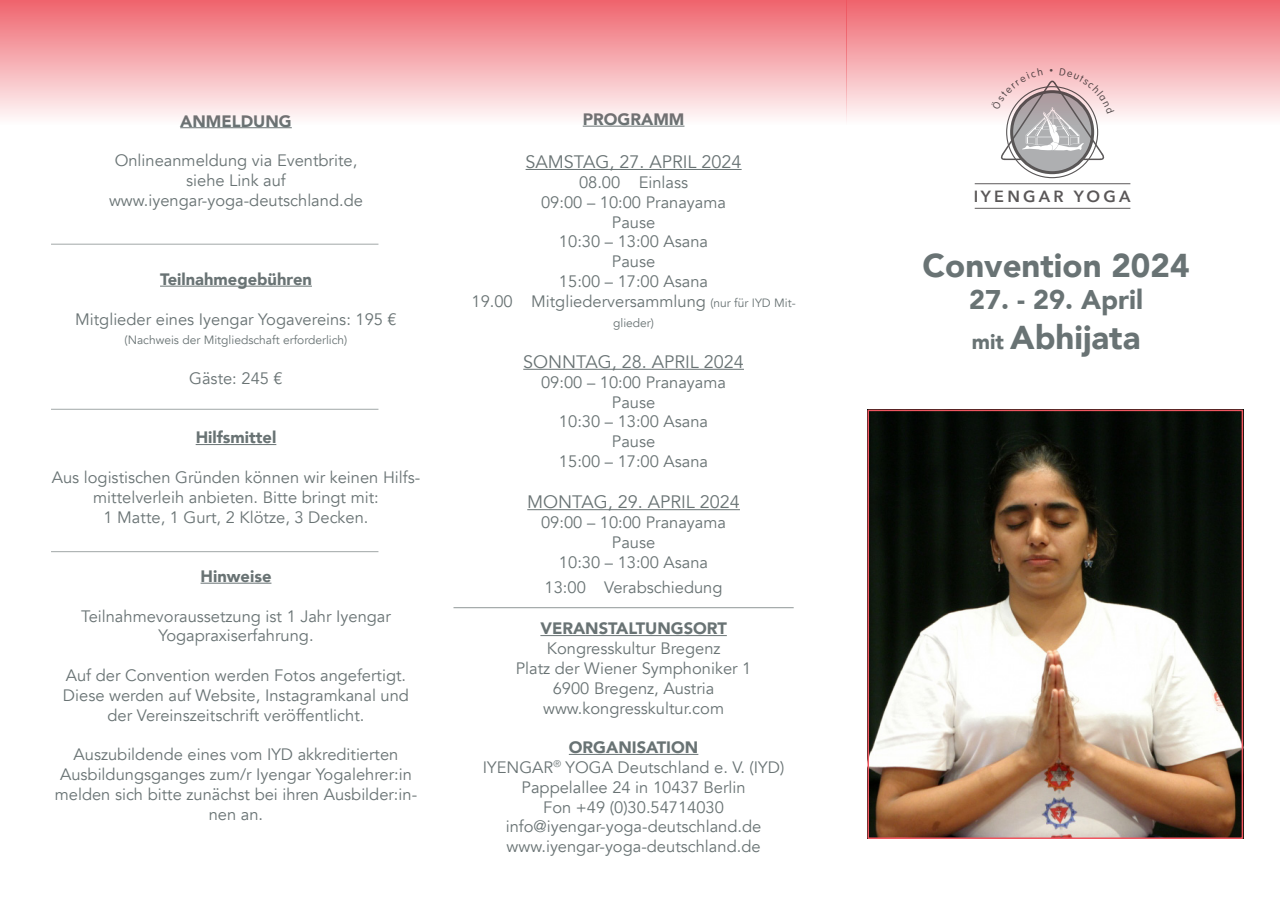
<style>
.page{position:relative;width:1280px;height:910px;background:#fff}
.page>*{position:absolute;margin:0;border:0;box-sizing:border-box;transform-origin:0 0}
.t1{font:900 33px "Avenir";color:#697374}
.t2{font:900 27px "Avenir";color:#697374}
.t3{font:18px "Avenir";color:#697374}
.t4{font:16.5px/19.8px "Avenir";color:#697374;text-align:center}
.t5{font:900 16.5px "Avenir";color:#697374}
.t6{font:600 16.2px "Avenir Next";letter-spacing:.2em;color:#231f20}
.t7{font:12px "Avenir";color:#697374}
.s1{font-size:12px}
.s2{font-weight:900}
.s3{font-size:21px}
</style>
<div class="page">
<hr style="left:583px;top:126px;width:101px;height:1px;background:#697374">
<hr style="left:526px;top:169px;width:216px;height:1px;background:#697374">
<hr style="left:523px;top:369px;width:221px;height:1px;background:#697374">
<hr style="left:527px;top:509px;width:213px;height:1px;background:#697374">
<hr style="left:540px;top:635px;width:187px;height:1px;background:#697374">
<hr style="left:569px;top:754px;width:129px;height:1px;background:#697374">
<hr style="left:453px;top:607px;width:341px;height:1px;background:#677171">
<hr style="left:180px;top:127px;width:112px;height:1px;background:#697374">
<hr style="left:160px;top:286px;width:152px;height:1px;background:#697374">
<hr style="left:196px;top:444px;width:80px;height:1px;background:#697374">
<hr style="left:201px;top:583px;width:70px;height:1px;background:#697374">
<hr style="left:51px;top:244px;width:327px;height:1px;background:#677171">
<div style="left:0;top:0;width:421px;height:124px;background:linear-gradient(to bottom,#ef636c,#fefafb)"></div>
<img style="left:870px;top:413px;width:370px;height:423px">
<div style="left:867px;top:410px;width:376px;height:429px;border:2px solid #f05660"></div>
<hr style="left:51px;top:409px;width:327px;height:1px;background:#677171">
<hr style="left:51px;top:551px;width:327px;height:1px;background:#677171">
<div style="left:421px;top:0;width:425px;height:124px;background:linear-gradient(to bottom,#ef636c,#fefafb)"></div>
<div style="left:846px;top:0;width:434px;height:124px;background:linear-gradient(to bottom,#ef636c,#fefafb)"></div>
<svg style="left:1012px;top:92px;width:81px;height:81px"></svg>
<hr style="left:975px;top:208px;width:155px;height:1px;background:#231f20">
<hr style="left:975px;top:183px;width:155px;height:1px;background:#231f20">
<svg style="left:991px;top:67px;width:123px;height:94px"></svg>
<p class="t5" style="left:180px;top:107px;width:113px">ANMELDUNG</p>
<p class="t4" style="left:109px;top:151px;width:255px">Onlineanmeldung via Eventbrite, siehe Link auf www.iyengar-yoga-deutschland.de</p>
<p class="t5" style="left:160px;top:265px;width:153px">Teilnahmegebühren</p>
<p class="t4" style="left:75px;top:309px;width:323px">Mitglieder eines Iyengar Yogavereins: 195 €</p>
<p class="t7" style="left:125px;top:333px;width:224px">(Nachweis der Mitgliedschaft erforderlich)</p>
<p class="t4" style="left:189px;top:369px;width:95px">Gäste: 245 €</p>
<p class="t5" style="left:196px;top:423px;width:82px">Hilfsmittel</p>
<p class="t4" style="left:52px;top:468px;width:370px">Aus logistischen Gründen können wir keinen Hilfs&shy;mittelverleih anbieten. Bitte bringt mit:<br>1 Matte, 1 Gurt, 2 Klötze, 3 Decken.</p>
<p class="t5" style="left:201px;top:562px;width:72px">Hinweise</p>
<p class="t4" style="left:81px;top:606px;width:311px">Teilnahmevoraussetzung ist 1 Jahr Iyengar<br>Yogapraxiserfahrung.</p>
<p class="t4" style="left:63px;top:666px;width:348px">Auf der Convention werden Fotos angefertigt.<br>Diese werden auf Website, Instagramkanal und der Vereinszeitschrift veröffentlicht.</p>
<p class="t4" style="left:55px;top:745px;width:364px">Auszubildende eines vom IYD akkreditierten Ausbildungsganges zum/r Iyengar Yogalehrer:in melden sich bitte zunächst bei ihren Ausbilder:in&shy;nen an.</p>
<p class="t5" style="left:583px;top:105px;width:103px">PROGRAMM</p>
<p class="t3" style="left:526px;top:151px;width:218px">SAMSTAG, 27. APRIL 2024</p>
<p class="t4" style="left:471px;top:173px;width:326px">08.00 Einlass<br>09:00 – 10:00 Pranayama<br>Pause<br>10:30 – 13:00 Asana<br>Pause<br>15:00 – 17:00 Asana<br>19.00 Mitgliederversammlung <span class="s1">(nur für IYD Mit-</span></p>
<p class="t7" style="left:613px;top:315px;width:42px">glieder)</p>
<p class="t3" style="left:523px;top:351px;width:222px">SONNTAG, 28. APRIL 2024</p>
<p class="t4" style="left:541px;top:372px;width:186px">09:00 – 10:00 Pranayama<br>Pause<br>10:30 – 13:00 Asana<br>Pause<br>15:00 – 17:00 Asana</p>
<p class="t3" style="left:527px;top:491px;width:214px">MONTAG, 29. APRIL 2024</p>
<p class="t4" style="left:541px;top:513px;width:186px">09:00 – 10:00 Pranayama<br>Pause<br>10:30 – 13:00 Asana</p>
<p class="t4" style="left:545px;top:578px;width:179px">13:00 Verabschiedung</p>
<p class="t5" style="left:540px;top:614px;width:188px">VERANSTALTUNGSORT</p>
<p class="t4" style="left:516px;top:639px;width:237px">Kongresskultur Bregenz<br>Platz der Wiener Symphoniker 1<br>6900 Bregenz, Austria www.kongresskultur.com</p>
<p class="t4" style="left:483px;top:738px;width:303px"><span class="s2">ORGANISATION<br></span>IYENGAR<sup>®</sup> YOGA Deutschland e. V. (IYD)<br>Pappelallee 24 in 10437 Berlin<br>Fon +49 (0)30.54714030 info@iyengar-yoga-deutschland.de www.iyengar-yoga-deutschland.de</p>
<p class="t6" style="left:973px;top:182px;width:159px">IYENGAR YOGA</p>
<h1 class="t1" style="left:923px;top:237px;width:268px">Convention 2024</h1>
<h2 class="t2" style="left:969px;top:277px;width:175px">27. - 29. April</h2>
<h1 class="t1" style="left:972px;top:309px;width:170px"><span class="s3">mit</span> Abhijata</h1>
</div>
